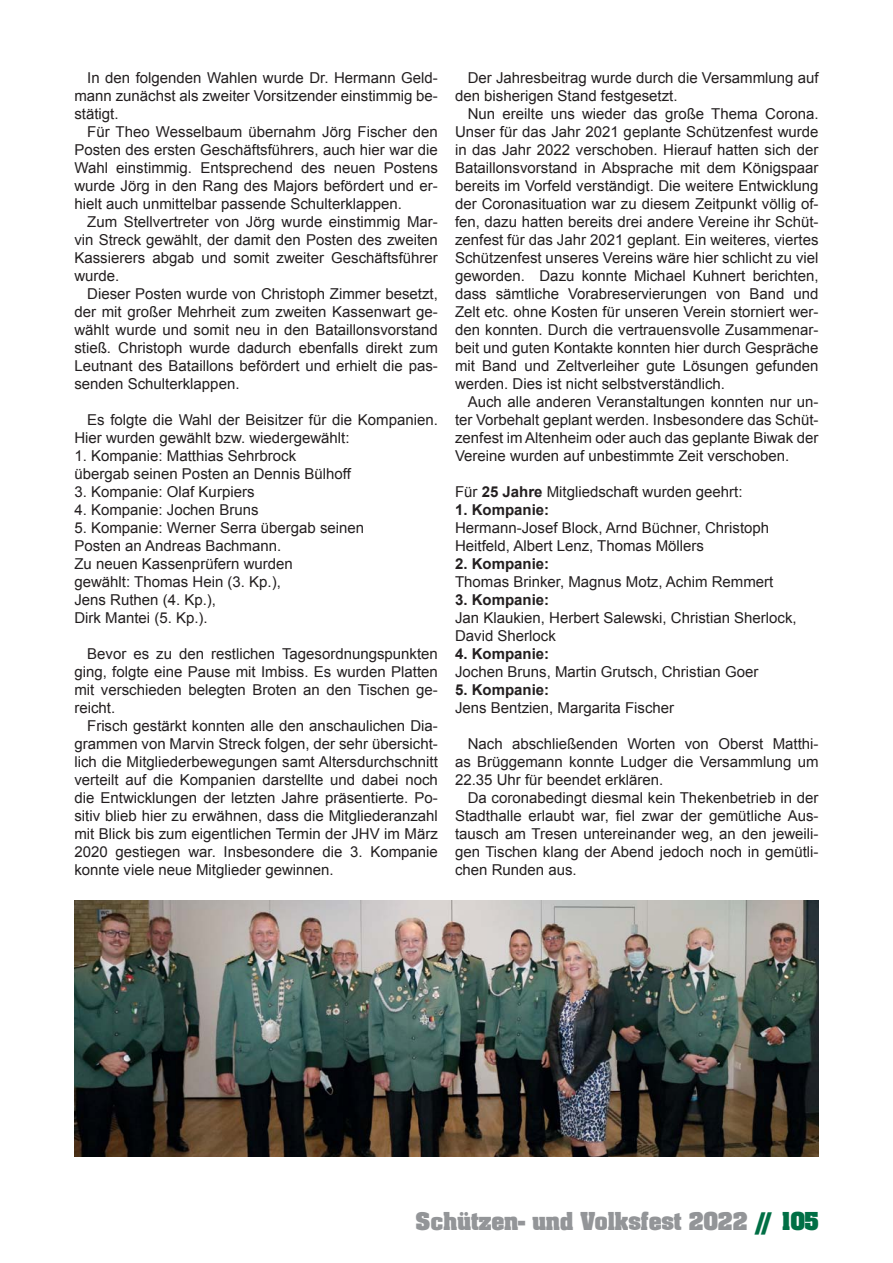
<style>
.page{position:relative;width:893px;height:1263px;background:#fff}
.page>*{position:absolute;margin:0;border:0;box-sizing:border-box;transform-origin:0 0}
.t1{font:700 21px "Aachen";color:#939598}
.t2{font:15px/18px "Arial";color:#231f20;text-align:justify}
.t3{font:700 15px "Arial";color:#231f20}
.s1{font-weight:700}
.s2{color:#006f45}
</style>
<div class="page">
<img style="left:74px;top:900px;width:745px;height:257px">
<p class="t2" style="left:74px;top:69px;width:365px;text-indent:13px">In den folgenden Wahlen wurde Dr. Hermann Geld&shy;mann zunächst als zweiter Vorsitzender einstimmig be&shy;stätigt.</p>
<p class="t2" style="left:74px;top:123px;width:365px;text-indent:13px">Für Theo Wesselbaum übernahm Jörg Fischer den Posten des ersten Geschäftsführers, auch hier war die Wahl einstimmig. Entsprechend des neuen Postens wurde Jörg in den Rang des Majors befördert und er&shy;hielt auch unmittelbar passende Schulterklappen.</p>
<p class="t2" style="left:74px;top:213px;width:365px;text-indent:13px">Zum Stellvertreter von Jörg wurde einstimmig Mar&shy;vin Streck gewählt, der damit den Posten des zweiten Kassierers abgab und somit zweiter Geschäftsführer wurde.</p>
<p class="t2" style="left:74px;top:285px;width:365px;text-indent:13px">Dieser Posten wurde von Christoph Zimmer besetzt, der mit großer Mehrheit zum zweiten Kassenwart ge&shy;wählt wurde und somit neu in den Bataillonsvorstand stieß. Christoph wurde dadurch ebenfalls direkt zum Leutnant des Bataillons befördert und erhielt die pas&shy;senden Schulterklappen.</p>
<p class="t2" style="left:74px;top:411px;width:365px;text-indent:13px">Es folgte die Wahl der Beisitzer für die Kompanien.<br>Hier wurden gewählt bzw. wiedergewählt:</p>
<p class="t2" style="left:74px;top:447px;width:278px">1. Kompanie: Matthias Sehrbrock übergab seinen Posten an Dennis Bülhoff</p>
<p class="t2" style="left:74px;top:483px;width:182px">3. Kompanie: Olaf Kurpiers</p>
<p class="t2" style="left:74px;top:501px;width:186px">4. Kompanie: Jochen Bruns</p>
<p class="t2" style="left:74px;top:519px;width:291px;text-align:left">5. Kompanie: Werner Serra übergab seinen<br>Posten an Andreas Bachmann.<br>Zu neuen Kassenprüfern wurden<br>gewählt: Thomas Hein (3. Kp.),<br>Jens Ruthen (4. Kp.),<br>Dirk Mantei (5. Kp.).</p>
<p class="t2" style="left:74px;top:645px;width:365px;text-indent:13px">Bevor es zu den restlichen Tagesordnungspunkten ging, folgte eine Pause mit Imbiss. Es wurden Platten mit verschieden belegten Broten an den Tischen ge&shy;reicht.</p>
<p class="t2" style="left:74px;top:717px;width:365px;text-indent:13px">Frisch gestärkt konnten alle den anschaulichen Dia&shy;grammen von Marvin Streck folgen, der sehr übersicht&shy;lich die Mitgliederbewegungen samt Altersdurchschnitt verteilt auf die Kompanien darstellte und dabei noch die Entwicklungen der letzten Jahre präsentierte. Po&shy;sitiv blieb hier zu erwähnen, dass die Mitgliederanzahl mit Blick bis zum eigentlichen Termin der JHV im März 2020 gestiegen war. Insbesondere die 3. Kompanie konnte viele neue Mitglieder gewinnen.</p>
<p class="t2" style="left:455px;top:69px;width:365px;text-indent:13px">Der Jahresbeitrag wurde durch die Versammlung auf den bisherigen Stand festgesetzt.</p>
<p class="t2" style="left:455px;top:105px;width:365px;text-indent:13px">Nun ereilte uns wieder das große Thema Corona.<br>Unser für das Jahr 2021 geplante Schützenfest wurde in das Jahr 2022 verschoben. Hierauf hatten sich der Bataillonsvorstand in Absprache mit dem Königspaar bereits im Vorfeld verständigt. Die weitere Entwicklung der Coronasituation war zu diesem Zeitpunkt völlig of&shy;fen, dazu hatten bereits drei andere Vereine ihr Schüt&shy;zenfest für das Jahr 2021 geplant. Ein weiteres, viertes Schützenfest unseres Vereins wäre hier schlicht zu viel geworden. Dazu konnte Michael Kuhnert berichten, dass sämtliche Vorabreservierungen von Band und Zelt etc. ohne Kosten für unseren Verein storniert wer&shy;den konnten. Durch die vertrauensvolle Zusammenar&shy;beit und guten Kontakte konnten hier durch Gespräche mit Band und Zeltverleiher gute Lösungen gefunden werden. Dies ist nicht selbstverständlich.</p>
<p class="t2" style="left:455px;top:393px;width:365px;text-indent:13px">Auch alle anderen Veranstaltungen konnten nur un&shy;ter Vorbehalt geplant werden. Insbesondere das Schüt&shy;zenfest im Altenheim oder auch das geplante Biwak der Vereine wurden auf unbestimmte Zeit verschoben.</p>
<p class="t2" style="left:455px;top:483px;width:289px">Für <span class="s1">25 Jahre</span> Mitgliedschaft wurden geehrt:</p>
<p class="t3" style="left:455px;top:501px;width:96px">1. Kompanie:</p>
<p class="t2" style="left:455px;top:519px;width:316px">Hermann-Josef Block, Arnd Büchner, Christoph<br>Heitfeld, Albert Lenz, Thomas Möllers</p>
<p class="t3" style="left:455px;top:555px;width:96px">2. Kompanie:</p>
<p class="t2" style="left:455px;top:573px;width:320px">Thomas Brinker, Magnus Motz, Achim Remmert</p>
<p class="t3" style="left:455px;top:591px;width:96px">3. Kompanie:</p>
<p class="t2" style="left:455px;top:609px;width:343px">Jan Klaukien, Herbert Salewski, Christian Sherlock,<br>David Sherlock</p>
<p class="t3" style="left:455px;top:645px;width:96px">4. Kompanie:</p>
<p class="t2" style="left:455px;top:663px;width:305px">Jochen Bruns, Martin Grutsch, Christian Goer</p>
<p class="t3" style="left:455px;top:681px;width:96px">5. Kompanie:</p>
<p class="t2" style="left:455px;top:699px;width:221px">Jens Bentzien, Margarita Fischer</p>
<p class="t2" style="left:455px;top:735px;width:365px;text-indent:13px">Nach abschließenden Worten von Oberst Matthi&shy;as Brüggemann konnte Ludger die Versammlung um 22.35 Uhr für beendet erklären.</p>
<p class="t2" style="left:455px;top:789px;width:365px;text-indent:13px">Da coronabedingt diesmal kein Thekenbetrieb in der Stadthalle erlaubt war, fiel zwar der gemütliche Aus&shy;tausch am Tresen untereinander weg, an den jeweili&shy;gen Tischen klang der Abend jedoch noch in gemütli&shy;chen Runden aus.</p>
<h1 class="t1" style="left:416px;top:1212px;width:404px">Schützen- und Volksfest 2022 <span class="s2">// 105</span></h1>
</div>
